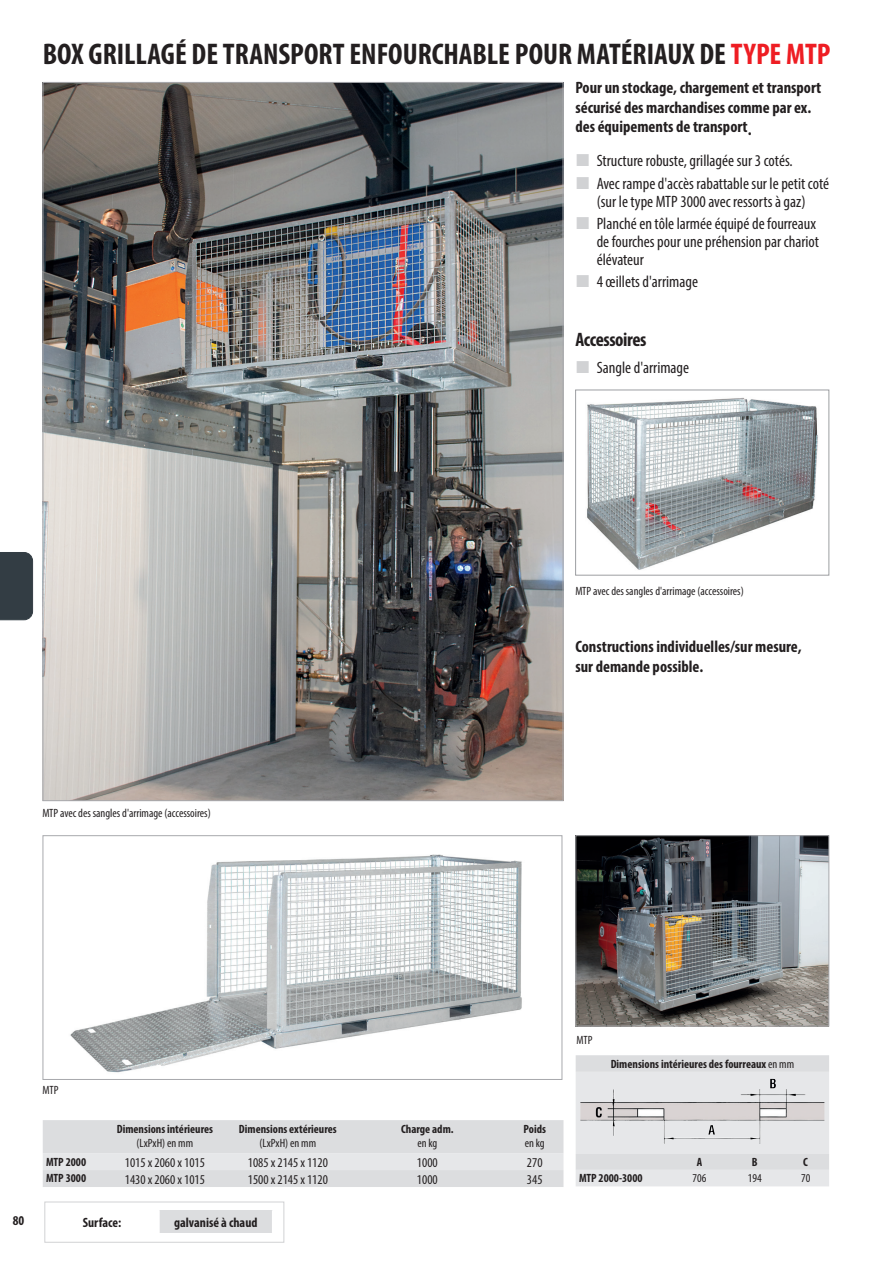
<style>
.page{position:relative;width:893px;height:1263px;background:#fff}
.page>*{position:absolute;margin:0;border:0;box-sizing:border-box;transform-origin:0 0}
.t1{font:700 condensed 30px "Myriad Pro";color:#231f20}
.t2{font:700 condensed 19.5px "Myriad Pro";letter-spacing:-.02em;color:#231f20}
.t3{font:condensed 16.5px/22.2px "Myriad Pro";color:#231f20}
.t4{font:700 condensed 16.5px/19.5px "Myriad Pro";color:#231f20}
.t5{font:condensed 13.5px "Myriad Pro";color:#231f20}
.t6{font:700 condensed 13.5px "Myriad Pro";color:#231f20}
.t7{font:condensed 12px "Myriad Pro";color:#231f20}
.t8{font:700 condensed 12px "Myriad Pro";color:#231f20}
.s1{color:#ee1d23}
.s2{font-weight:400}
</style>
<div class="page">
<div style="left:0;top:552px;width:33px;height:68px;background:#333d44"></div>
<svg style="left:43px;top:1120px;width:520px;height:67px;background:#dedfe1"></svg>
<svg style="left:576px;top:1055px;width:253px;height:131px;background:#dddddf"></svg>
<div style="left:613px;top:1079px;width:173px;height:23px;background:#e6e7e9"></div>
<div style="left:159px;top:1211px;width:114px;height:22px;background:#dcdddf"></div>
<svg style="left:272px;top:1211px;width:1px;height:22px"></svg>
<hr style="left:158px;top:1211px;width:2px;height:22px;background:#fff">
<div style="left:44px;top:1201px;width:240px;height:41px;border:1px solid #d1d2d4"></div>
<img style="left:45px;top:84px;width:516px;height:715px">
<img style="left:70px;top:854px;width:452px;height:219px">
<div style="left:43px;top:835px;width:519px;height:245px;border:1px solid #a8a9ad"></div>
<img style="left:577px;top:837px;width:250px;height:187px">
<div style="left:575px;top:835px;width:254px;height:191px;border:1px solid #a8a9ad"></div>
<img style="left:587px;top:397px;width:232px;height:173px">
<div style="left:575px;top:390px;width:254px;height:185px;border:1px solid #9d9fa2"></div>
<h1 class="t1" style="left:43px;top:35px;width:789px">BOX GRILLAGÉ DE TRANSPORT ENFOURCHABLE POUR MATÉRIAUX DE <span class="s1">TYPE MTP</span></h1>
<p class="t4" style="left:575px;top:78px;width:247px">Pour un stockage, chargement et transport sécurisé des marchandises comme par ex. des équipements de transport.</p>
<p class="t3" style="left:597px;top:150px;width:234px">Structure robuste, grillagée sur 3 cotés.<br>Avec rampe d'accès rabattable sur le petit coté</p>
<p class="t3" style="left:597px;top:190px;width:221px">(sur le type MTP 3000 avec ressorts à gaz)<br>Planché en tôle larmée équipé de fourreaux</p>
<p class="t3" style="left:597px;top:232px;width:224px;line-height:18px">de fourches pour une préhension par chariot élévateur</p>
<p class="t3" style="left:597px;top:270px;width:103px">4 œillets d'arrimage</p>
<p class="t2" style="left:575px;top:328px;width:73px">Accessoires</p>
<p class="t3" style="left:597px;top:356px;width:94px">Sangle d'arrimage</p>
<p class="t7" style="left:575px;top:584px;width:170px">MTP avec des sangles d'arrimage (accessoires)</p>
<p class="t7" style="left:42px;top:805px;width:170px">MTP avec des sangles d'arrimage (accessoires)</p>
<p class="t4" style="left:575px;top:636px;width:228px">Constructions individuelles/sur mesure, sur demande possible.</p>
<p class="t6" style="left:13px;top:1212px;width:13px">80</p>
<p class="t7" style="left:43px;top:1083px;width:17px">MTP</p>
<p class="t8" style="left:117px;top:1121px;width:98px">Dimensions intérieures</p>
<p class="t7" style="left:137px;top:1136px;width:58px">(LxPxH) en mm</p>
<p class="t8" style="left:239px;top:1121px;width:99px">Dimensions extérieures</p>
<p class="t7" style="left:260px;top:1136px;width:58px">(LxPxH) en mm</p>
<p class="t8" style="left:401px;top:1121px;width:54px">Charge adm.</p>
<p class="t7" style="left:417px;top:1136px;width:21px">en kg</p>
<p class="t8" style="left:524px;top:1121px;width:24px">Poids</p>
<p class="t7" style="left:525px;top:1136px;width:21px">en kg</p>
<p class="t8" style="left:46px;top:1154px;width:41px">MTP 2000</p>
<p class="t5" style="left:125px;top:1154px;width:82px">1015 x 2060 x 1015</p>
<p class="t5" style="left:248px;top:1154px;width:82px">1085 x 2145 x 1120</p>
<p class="t5" style="left:417px;top:1154px;width:22px">1000</p>
<p class="t5" style="left:527px;top:1154px;width:17px">270</p>
<p class="t8" style="left:46px;top:1171px;width:41px">MTP 3000</p>
<p class="t5" style="left:125px;top:1171px;width:82px">1430 x 2060 x 1015</p>
<p class="t5" style="left:248px;top:1171px;width:82px">1500 x 2145 x 1120</p>
<p class="t5" style="left:417px;top:1171px;width:22px">1000</p>
<p class="t5" style="left:527px;top:1171px;width:17px">345</p>
<p class="t6" style="left:83px;top:1214px;width:40px">Surface:</p>
<p class="t6" style="left:174px;top:1214px;width:85px">galvanisé à chaud</p>
<p class="t7" style="left:577px;top:1032px;width:17px">MTP</p>
<p class="t8" style="left:611px;top:1056px;width:185px">Dimensions intérieures des fourreaux <span class="s2">en mm</span></p>
<p class="t8" style="left:697px;top:1155px;width:7px">A</p>
<p class="t8" style="left:752px;top:1155px;width:7px">B</p>
<p class="t8" style="left:803px;top:1155px;width:6px">C</p>
<p class="t8" style="left:579px;top:1171px;width:65px">MTP 2000-3000</p>
<p class="t7" style="left:692px;top:1171px;width:15px">706</p>
<p class="t7" style="left:748px;top:1171px;width:15px">194</p>
<p class="t7" style="left:801px;top:1171px;width:11px">70</p>
</div>
